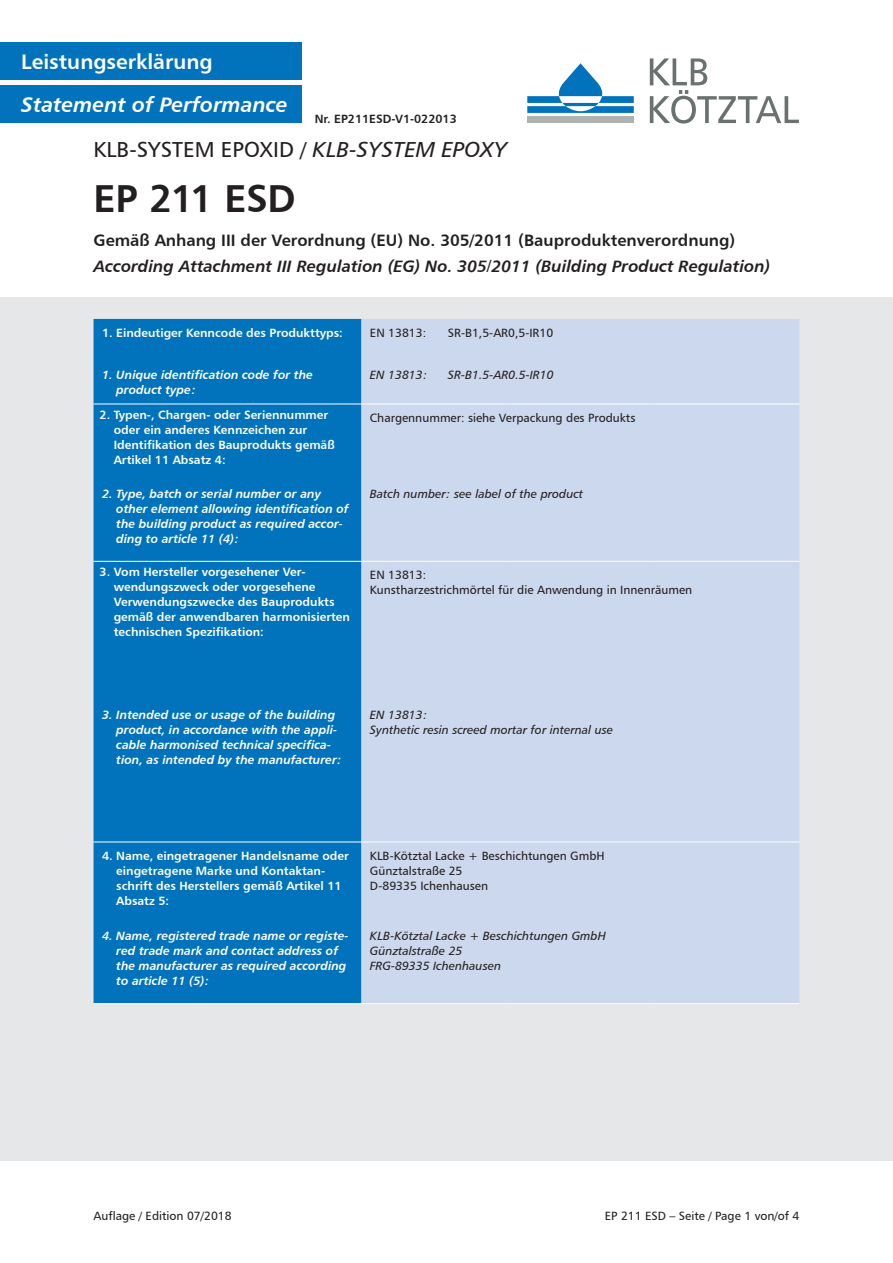
<style>
.page{position:relative;width:893px;height:1263px;background:#fff}
.page>*{position:absolute;margin:0;border:0;box-sizing:border-box;transform-origin:0 0}
.t1{font:39px "Humanist 777 BT Bold B";letter-spacing:-.015em;color:#231f20}
.t2{font:21.75px "Humanist 777 BT Roman B";color:#231f20}
.t3{font:21px "Humanist 777 BT Bold Italic B";color:#fff}
.t4{font:21px "Humanist 777 BT Bold B";color:#fff}
.t5{font:16.5px "Humanist 777 BT Bold Italic B";color:#231f20}
.t6{font:16.5px "Humanist 777 BT Bold B";color:#231f20}
.t7{font:12px/15px "Humanist 777 BT Bold Italic B";color:#fff}
.t8{font:12px/15px "Humanist 777 BT Bold B";color:#fff}
.t9{font:12px/15px "Humanist 777 BT Roman B";color:#231f20}
.t10{font:12px/15px "Humanist 777 BT Italic B";color:#231f20}
.t11{font:12px "Humanist 777 BT Bold B";color:#231f20}
.s1{font-family:"Humanist 777 BT Italic B"}
</style>
<div class="page">
<div style="left:0;top:298px;width:893px;height:863px;background:#e6e7e9"></div>
<div style="left:0;top:85px;width:302px;height:37px;background:#0073bc"></div>
<div style="left:0;top:43px;width:302px;height:37px;background:#0073bc"></div>
<div style="left:527px;top:116px;width:107px;height:7px;background:#acb3b1"></div>
<svg style="left:650px;top:58px;width:149px;height:66px"></svg>
<svg style="left:527px;top:63px;width:107px;height:50px"></svg>
<div style="left:94px;top:319px;width:267px;height:684px;background:#0073bc"></div>
<div style="left:361px;top:319px;width:438px;height:684px;background:#ccd8ed"></div>
<hr style="left:94px;top:404px;width:267px;height:1px;background:#fff">
<hr style="left:361px;top:404px;width:145px;height:1px;background:#fff">
<hr style="left:506px;top:404px;width:146px;height:1px;background:#fff">
<hr style="left:652px;top:404px;width:147px;height:1px;background:#fff">
<hr style="left:94px;top:561px;width:267px;height:1px;background:#fff">
<hr style="left:361px;top:561px;width:145px;height:1px;background:#fff">
<hr style="left:506px;top:561px;width:146px;height:1px;background:#fff">
<hr style="left:652px;top:561px;width:147px;height:1px;background:#fff">
<hr style="left:361px;top:842px;width:145px;height:1px;background:#fff">
<hr style="left:506px;top:842px;width:146px;height:1px;background:#fff">
<hr style="left:652px;top:842px;width:147px;height:1px;background:#fff">
<hr style="left:94px;top:842px;width:267px;height:1px;background:#fff">
<hr style="left:94px;top:1003px;width:267px;height:1px;background:#fff">
<hr style="left:361px;top:1003px;width:145px;height:1px;background:#fff">
<hr style="left:506px;top:1003px;width:146px;height:1px;background:#fff">
<hr style="left:652px;top:1003px;width:147px;height:1px;background:#fff">
<h3 class="t4" style="left:21px;top:49px;width:193px">Leistungserklärung</h3>
<h3 class="t3" style="left:21px;top:91px;width:268px">Statement of Performance</h3>
<p class="t11" style="left:315px;top:111px;width:144px">Nr. EP211ESD-V1-022013</p>
<h2 class="t2" style="left:94px;top:136px;width:415px">KLB-SYSTEM EPOXID / <span class="s1">KLB-SYSTEM EPOXY</span></h2>
<h1 class="t1" style="left:94px;top:174px;width:204px">EP 211 ESD</h1>
<h3 class="t6" style="left:94px;top:230px;width:643px">Gemäß Anhang III der Verordnung (EU) No. 305/2011 (Bauproduktenverordnung)</h3>
<h3 class="t5" style="left:94px;top:256px;width:678px">According Attachment III Regulation (EG) No. 305/2011 (Building Product Regulation)</h3>
<p class="t8" style="left:102px;top:325px;width:242px">1. Eindeutiger Kenncode des Produkttyps:</p>
<p class="t9" style="left:370px;top:325px;width:58px">EN 13813:</p>
<p class="t9" style="left:448px;top:325px;width:107px">SR-B1,5-AR0,5-IR10</p>
<p class="t7" style="left:116px;top:367px;width:198px;text-indent:-14px">1. Unique identification code for the product type:</p>
<p class="t10" style="left:370px;top:367px;width:59px">EN 13813:</p>
<p class="t10" style="left:448px;top:367px;width:107px">SR-B1.5-AR0.5-IR10</p>
<p class="t8" style="left:114px;top:407px;width:223px;text-indent:-14px">2. Typen-, Chargen- oder Seriennummer oder ein anderes Kennzeichen zur<br>Identifikation des Bauprodukts gemäß<br>Artikel 11 Absatz 4:</p>
<p class="t9" style="left:370px;top:410px;width:267px">Chargennummer: siehe Verpackung des Produkts</p>
<p class="t7" style="left:116px;top:486px;width:234px;text-indent:-14px">2. Type, batch or serial number or any other element allowing identification of the building product as required accor&shy;ding to article 11 (4):</p>
<p class="t10" style="left:370px;top:486px;width:215px">Batch number: see label of the product</p>
<p class="t8" style="left:114px;top:564px;width:238px;text-indent:-14px">3. Vom Hersteller vorgesehener Ver&shy;wendungszweck oder vorgesehene Verwendungszwecke des Bauprodukts gemäß der anwendbaren harmonisierten technischen Spezifikation:</p>
<p class="t9" style="left:370px;top:567px;width:324px">EN 13813:<br>Kunstharzestrichmörtel für die Anwendung in Innenräumen</p>
<p class="t7" style="left:116px;top:707px;width:227px;text-indent:-14px">3. Intended use or usage of the building product, in accordance with the appli&shy;cable harmonised technical specifica&shy;tion, as intended by the manufacturer:</p>
<p class="t10" style="left:370px;top:707px;width:245px">EN 13813:<br>Synthetic resin screed mortar for internal use</p>
<p class="t8" style="left:116px;top:848px;width:234px;text-indent:-14px">4. Name, eingetragener Handelsname oder eingetragene Marke und Kontaktan&shy;schrift des Herstellers gemäß Artikel 11<br>Absatz 5:</p>
<p class="t9" style="left:370px;top:848px;width:236px">KLB-Kötztal Lacke + Beschichtungen GmbH<br>Günztalstraße 25<br>D-89335 Ichenhausen</p>
<p class="t7" style="left:116px;top:928px;width:234px;text-indent:-14px">4. Name, registered trade name or registe&shy;red trade mark and contact address of the manufacturer as required according to article 11 (5):</p>
<p class="t10" style="left:370px;top:928px;width:238px">KLB-Kötztal Lacke + Beschichtungen GmbH<br>Günztalstraße 25<br>FRG-89335 Ichenhausen</p>
<p class="t9" style="left:94px;top:1208px;width:140px">Auflage / Edition 07/2018</p>
<p class="t9" style="left:605px;top:1208px;width:196px">EP 211 ESD – Seite / Page 1 von/of 4</p>
</div>
